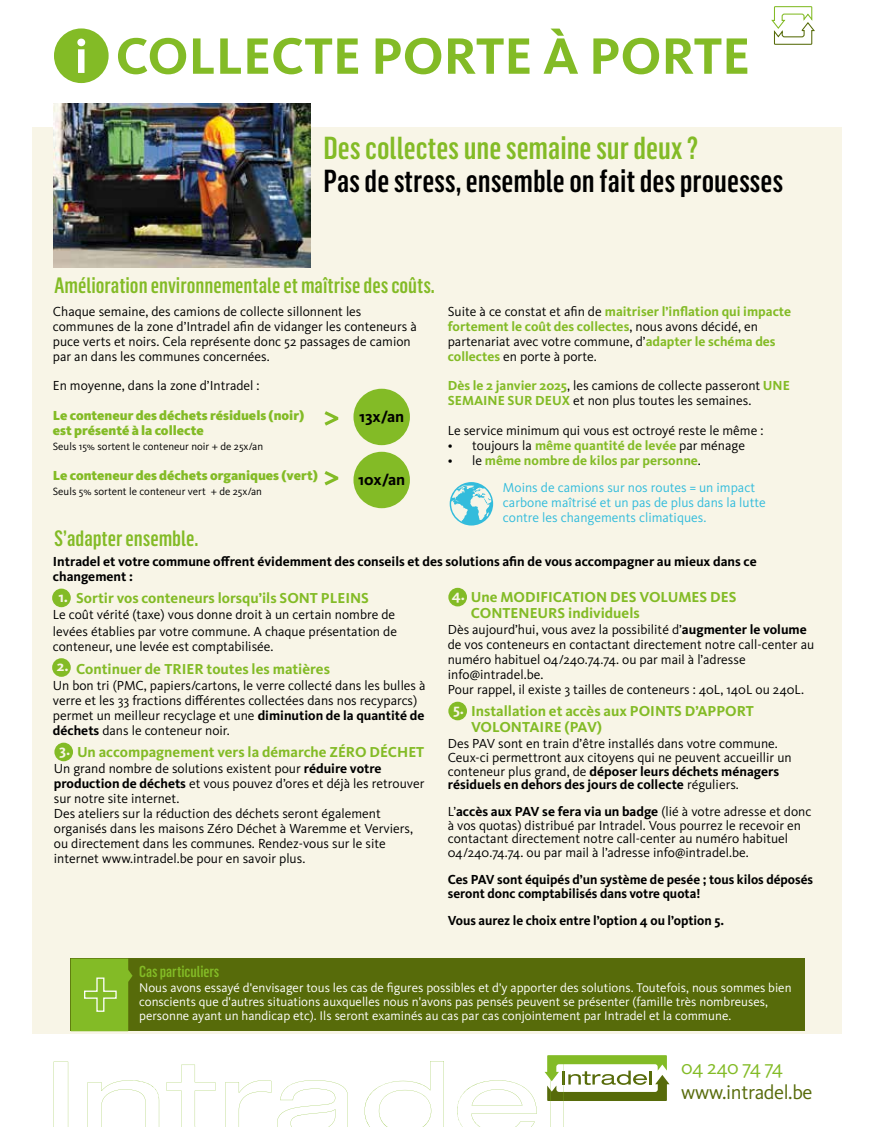
<style>
.page{position:relative;width:872px;height:1127px;background:#fff}
.page>*{position:absolute;margin:0;border:0;box-sizing:border-box;transform-origin:0 0}
.t1{font:90px "Arial";color:#000}
.t2{font:700 52.95px "Kievit Pro";color:#83bb26}
.t3{font:500 31.2px "Flama Condensed";color:#000}
.t4{font:500 31.2px "Flama Condensed";color:#83bb26}
.t5{font:500 21.75px "Flama Condensed";color:#83bb26}
.t6{font:20.4px "Kievit Pro";letter-spacing:-.02em;color:#576b0a}
.t7{font:20.4px "Kievit Pro";letter-spacing:-.04em;color:#83bb26}
.t8{font:700 16.2px "Kievit Pro";color:#000}
.t9{font:500 15.6px "Flama Condensed";color:#83bb26}
.t10{font:700 15px/16.4px "Kievit Pro";color:#83bb26}
.t11{font:700 15px "Kievit Pro";color:#f8f5e7}
.t12{font:13.65px/15px "Kievit Pro";color:#000}
.t13{font:700 13.65px/15px "Kievit Pro";color:#000}
.t14{font:13.65px/15px "Kievit Pro";color:#33bcdc}
.t15{font:900 13.65px/15px "Kievit Pro";color:#83bb26}
.t16{font:700 13.65px "Kievit Pro";color:#83bb26}
.t17{font:13.05px/14.2px "Kievit Pro";color:#fff}
.t18{font:10.8px "Kievit Pro";color:#000}
.s1{font-weight:700;color:#83bb26}
.s2{font-weight:400;color:#000}
.s3{font-weight:700}
</style>
<div class="page">
<div style="left:32px;top:127px;width:809px;height:1000px;background:#f8f5e7"></div>
<div style="left:32px;top:1034px;width:809px;height:93px;background:#fff"></div>
<svg style="left:771px;top:6px;width:44px;height:39px"></svg>
<div style="left:71px;top:958px;width:734px;height:73px;background:#576b0a"></div>
<svg style="left:71px;top:958px;width:61px;height:73px;background:#84b82c"></svg>
<img style="left:54px;top:104px;width:256px;height:163px">
<div style="left:353px;top:389px;width:57px;height:56px;background:#83bb26;border-radius:50%"></div>
<div style="left:353px;top:452px;width:57px;height:56px;background:#83bb26;border-radius:50%"></div>
<svg style="left:324px;top:411px;width:14px;height:15px"></svg>
<svg style="left:324px;top:471px;width:14px;height:14px"></svg>
<div style="left:52px;top:658px;width:19px;height:19px;background:#83bb26;border-radius:50%"></div>
<div style="left:448px;top:588px;width:19px;height:18px;background:#83bb26;border-radius:50%"></div>
<div style="left:448px;top:702px;width:19px;height:18px;background:#83bb26;border-radius:50%"></div>
<div style="left:52px;top:588px;width:19px;height:19px;background:#83bb26;border-radius:50%"></div>
<div style="left:54px;top:743px;width:19px;height:18px;background:#83bb26;border-radius:50%"></div>
<svg style="left:450px;top:482px;width:43px;height:43px"></svg>
<svg style="left:54px;top:1061px;width:14px;height:66px"></svg>
<svg style="left:88px;top:1080px;width:71px;height:47px"></svg>
<svg style="left:167px;top:1065px;width:48px;height:62px"></svg>
<svg style="left:225px;top:1080px;width:46px;height:47px"></svg>
<svg style="left:277px;top:1061px;width:167px;height:66px"></svg>
<svg style="left:457px;top:1080px;width:79px;height:47px"></svg>
<svg style="left:544px;top:1055px;width:125px;height:72px"></svg>
<svg style="left:54px;top:28px;width:55px;height:55px"></svg>
<h2 class="t2" style="left:116px;top:24px;width:636px">COLLECTE PORTE À PORTE</h2>
<h3 class="t4" style="left:323px;top:129px;width:376px">Des collectes une semaine sur deux ?</h3>
<h3 class="t3" style="left:323px;top:161px;width:461px">Pas de stress, ensemble on fait des prouesses</h3>
<h3 class="t5" style="left:54px;top:271px;width:382px">Amélioration environnementale et maîtrise des coûts.</h3>
<p class="t12" style="left:448px;top:303px;width:345px">Suite à ce constat et afin de <span class="s1">maitriser l’inflation qui impacte fortement le coût des collectes</span>, nous avons décidé, en partenariat avec votre commune, d’<span class="s1">adapter le schéma des collectes</span> en porte à porte.</p>
<p class="t12" style="left:448px;top:378px;width:343px"><span class="s1">Dès le 2 janvier 2025</span>, les camions de collecte passeront <span class="s1">UNE<br>SEMAINE SUR DEUX</span> et non plus toutes les semaines.</p>
<p class="t12" style="left:448px;top:423px;width:317px">Le service minimum qui vous est octroyé reste le même :</p>
<p class="t12" style="left:448px;top:438px;width:299px">• toujours la <span class="s1">même quantité de levée</span> par ménage</p>
<p class="t16" style="left:448px;top:452px;width:255px"><span class="s2">• le</span> même nombre de kilos par personne<span class="s2">.</span></p>
<p class="t12" style="left:53px;top:303px;width:365px">Chaque semaine, des camions de collecte sillonnent les communes de la zone d’Intradel afin de vidanger les conteneurs à puce verts et noirs. Cela représente donc 52 passages de camion par an dans les communes concernées.</p>
<p class="t12" style="left:53px;top:378px;width:208px">En moyenne, dans la zone d’Intradel :</p>
<p class="t15" style="left:53px;top:408px;width:253px">Le conteneur des déchets résiduels (noir) est présenté à la collecte</p>
<p class="t18" style="left:53px;top:440px;width:212px">Seuls 15% sortent le conteneur noir + de 25x/an</p>
<p class="t15" style="left:53px;top:468px;width:266px">Le conteneur des déchets organiques (vert)</p>
<p class="t18" style="left:53px;top:485px;width:211px">Seuls 5% sortent le conteneur vert + de 25x/an</p>
<p class="t8" style="left:359px;top:407px;width:47px">13x/an</p>
<p class="t8" style="left:358px;top:470px;width:49px">10x/an</p>
<p class="t14" style="left:503px;top:480px;width:264px">Moins de camions sur nos routes = un impact carbone maîtrisé et un pas de plus dans la lutte contre les changements climatiques.</p>
<h1 class="t1" style="left:103px;top:465px;width:487px">Pub Intradel</h1>
<h3 class="t5" style="left:54px;top:524px;width:146px">S’adapter ensemble.</h3>
<p class="t13" style="left:53px;top:554px;width:705px">Intradel et votre commune offrent évidemment des conseils et des solutions afin de vous accompagner au mieux dans ce changement :</p>
<p class="t10" style="left:76px;top:590px;width:294px">Sortir vos conteneurs lorsqu’ils SONT PLEINS</p>
<p class="t12" style="left:53px;top:606px;width:345px;line-height:16.4px">Le coût vérité (taxe) vous donne droit à un certain nombre de levées établies par votre commune. A chaque présentation de</p>
<p class="t12" style="left:53px;top:638px;width:222px">conteneur, une levée est comptabilisée.</p>
<p class="t11" style="left:58px;top:588px;width:11px">1.</p>
<p class="t11" style="left:57px;top:656px;width:13px">2.</p>
<p class="t10" style="left:76px;top:661px;width:255px">Continuer de TRIER toutes les matières</p>
<p class="t12" style="left:53px;top:678px;width:374px">Un bon tri (PMC, papiers/cartons, le verre collecté dans les bulles à verre et les 33 fractions différentes collectées dans nos recyparcs) permet un meilleur recyclage et une <span class="s3">diminution de la quantité de déchets</span> dans le conteneur noir.</p>
<p class="t10" style="left:77px;top:743px;width:349px">Un accompagnement vers la démarche ZÉRO DÉCHET</p>
<p class="t12" style="left:54px;top:761px;width:372px">Un grand nombre de solutions existent pour <span class="s3">réduire votre production de déchets</span> et vous pouvez d’ores et déjà les retrouver sur notre site internet.<br>Des ateliers sur la réduction des déchets seront également organisés dans les maisons Zéro Déchet à Waremme et Verviers, ou directement dans les communes. Rendez-vous sur le site internet www.intradel.be pour en savoir plus.</p>
<p class="t11" style="left:59px;top:740px;width:13px">3.</p>
<p class="t10" style="left:471px;top:588px;width:267px">Une MODIFICATION DES VOLUMES DES<br>CONTENEURS individuels</p>
<p class="t12" style="left:448px;top:622px;width:368px">Dès aujourd’hui, vous avez la possibilité d’<span class="s3">augmenter le volume </span>de vos conteneurs en contactant directement notre call-center au numéro habituel 04/240.74.74. ou par mail à l’adresse info@intradel.be.<br>Pour rappel, il existe 3 tailles de conteneurs : 40L, 140L ou 240L.</p>
<p class="t11" style="left:452px;top:586px;width:15px">4.</p>
<p class="t10" style="left:471px;top:702px;width:284px">Installation et accès aux POINTS D’APPORT<br>VOLONTAIRE (PAV)</p>
<p class="t12" style="left:448px;top:737px;width:345px;line-height:13.6px">Des PAV sont en train d’être installés dans votre commune.<br>Ceux-ci permettront aux citoyens qui ne peuvent accueillir un conteneur plus grand, de <span class="s3">déposer leurs déchets ménagers résiduels en dehors des jours de collecte</span> réguliers.</p>
<p class="t12" style="left:448px;top:805px;width:365px;line-height:13.6px">L’<span class="s3">accès aux PAV se fera via un badge</span> (lié à votre adresse et donc à vos quotas) distribué par Intradel. Vous pourrez le recevoir en contactant directement notre call-center au numéro habituel 04/240.74.74. ou par mail à l’adresse info@intradel.be.</p>
<p class="t13" style="left:448px;top:873px;width:367px;line-height:13.6px">Ces PAV sont équipés d’un système de pesée ; tous kilos déposés seront donc comptabilisés dans votre quota!</p>
<p class="t13" style="left:448px;top:913px;width:278px">Vous aurez le choix entre l’option 4 ou l’option 5.</p>
<p class="t11" style="left:453px;top:700px;width:13px">5.</p>
<p class="t9" style="left:139px;top:962px;width:82px">Cas particuliers</p>
<p class="t17" style="left:139px;top:980px;width:654px">Nous avons essayé d'envisager tous les cas de figures possibles et d'y apporter des solutions. Toutefois, nous sommes bien conscients que d'autres situations auxquelles nous n'avons pas pensés peuvent se présenter (famille très nombreuses, personne ayant un handicap etc). Ils seront examinés au cas par cas conjointement par Intradel et la commune.</p>
<h3 class="t7" style="left:681px;top:1054px;width:104px">04 240 74 74</h3>
<h3 class="t6" style="left:681px;top:1080px;width:133px">www.intradel.be</h3>
</div>
